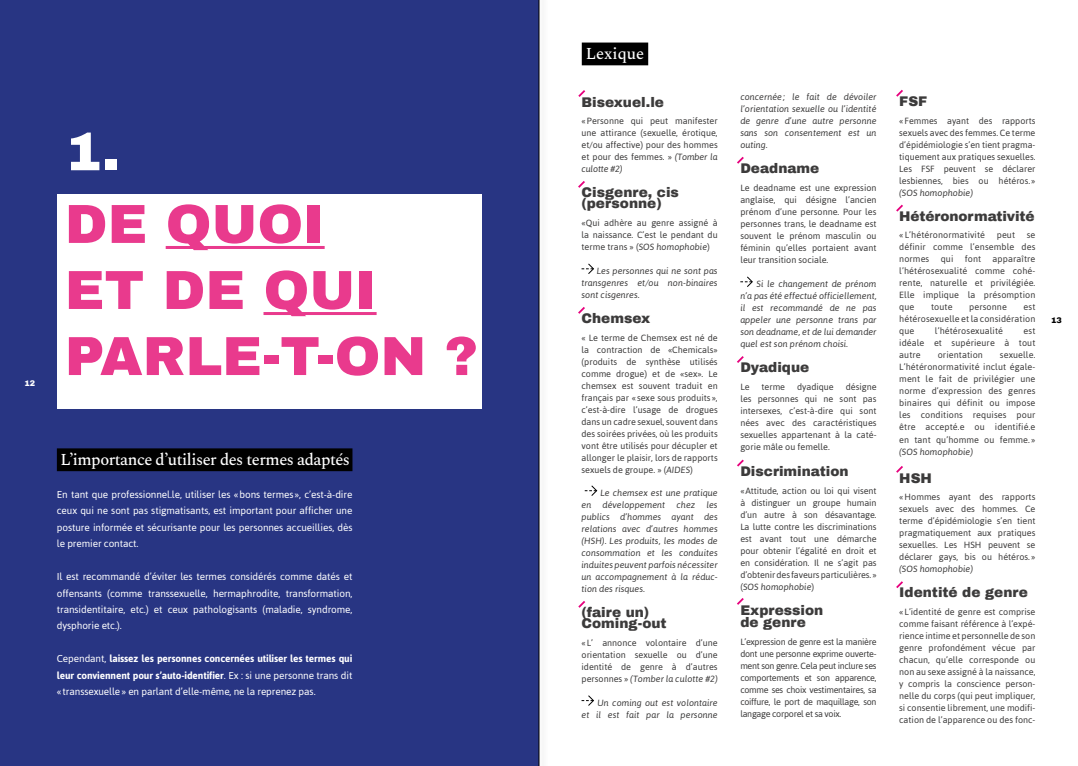
<style>
.page{position:relative;width:1078px;height:766px;background:#fff}
.page>*{position:absolute;margin:0;border:0;box-sizing:border-box;transform-origin:0 0}
.t1{font:900 55px/66px "Archivo";color:#e93a8d}
.t2{font:900 54.7px "Archivo";color:#fff}
.t3{font:500 16.4px "Spectral";letter-spacing:-.03em;color:#fff}
.t4{font:500 16.4px "Spectral";color:#fff}
.t5{font:900 13.7px/10.9px "Archivo";color:#3c3b3b}
.t6{font:10px/16.4px "Asap";letter-spacing:-.01em;color:#fff;text-align:justify}
.t7{font:9px/12px "Asap";color:#3c3b3b;text-align:justify}
.t8{font:italic 9px/12px "Asap";color:#3c3b3b;text-align:justify}
.t9{font:900 8px "Archivo";color:#000}
.t10{font:900 8px "Archivo";color:#fff}
.s1{font-weight:700}
.s2{font-style:italic}
</style>
<div class="page">
<div style="left:0;top:0;width:539px;height:765px;background:#283583"></div>
<div style="left:57px;top:194px;width:425px;height:215px;background:#fff"></div>
<hr style="left:166px;top:246px;width:158px;height:3px;background:#e93a8d">
<hr style="left:263px;top:312px;width:113px;height:3px;background:#e93a8d">
<div style="left:57px;top:448px;width:295px;height:23px;background:#000"></div>
<svg style="left:581px;top:263px;width:13px;height:11px"></svg>
<svg style="left:584px;top:485px;width:13px;height:11px"></svg>
<svg style="left:581px;top:695px;width:13px;height:11px"></svg>
<svg style="left:740px;top:276px;width:13px;height:11px"></svg>
<svg style="left:578px;top:181px;width:7px;height:7px"></svg>
<svg style="left:578px;top:307px;width:7px;height:7px"></svg>
<svg style="left:578px;top:90px;width:8px;height:7px"></svg>
<svg style="left:737px;top:598px;width:7px;height:7px"></svg>
<svg style="left:737px;top:156px;width:7px;height:8px"></svg>
<svg style="left:896px;top:89px;width:7px;height:8px"></svg>
<svg style="left:896px;top:204px;width:7px;height:8px"></svg>
<svg style="left:737px;top:356px;width:7px;height:7px"></svg>
<svg style="left:896px;top:466px;width:7px;height:7px"></svg>
<svg style="left:896px;top:581px;width:7px;height:8px"></svg>
<svg style="left:737px;top:459px;width:7px;height:8px"></svg>
<svg style="left:578px;top:601px;width:8px;height:7px"></svg>
<div style="left:581px;top:43px;width:67px;height:22px;background:#000"></div>
<div style="left:537px;top:0;width:11px;height:765px;background:#000;opacity:.85"></div>
<hr style="left:538px;top:0;width:1px;height:765px;background:#000">
<p class="t10" style="left:25px;top:378px;width:12px">12</p>
<h2 class="t2" style="left:65px;top:118px;width:56px">1.</h2>
<h1 class="t1" style="left:65px;top:191px;width:415px">DE QUOI<br>ET DE QUI<br>PARLE-T-ON ?</h1>
<h3 class="t3" style="left:60px;top:448px;width:291px">L’importance d’utiliser des termes adaptés</h3>
<p class="t6" style="left:57px;top:486px;width:297px">En tant que professionnel.le, utiliser les «bons termes», c’est-à-dire ceux qui ne sont pas stigmatisants, est important pour afficher une posture informée et sécurisante pour les personnes accueillies, dès le premier contact.</p>
<p class="t6" style="left:57px;top:568px;width:297px">Il est recommandé d’éviter les termes considérés comme datés et offensants (comme transsexuelle, hermaphrodite, transformation, transidentitaire, etc.) et ceux pathologisants (maladie, syndrome, dysphorie etc.).</p>
<p class="t6" style="left:57px;top:650px;width:297px">Cependant, <span class="s1">laissez les personnes concernées utiliser les termes qui leur conviennent pour s’auto-identifier</span>. Ex : si une personne trans dit «transsexuelle» en parlant d’elle-même, ne la reprenez pas.</p>
<h3 class="t4" style="left:585px;top:42px;width:60px">Lexique</h3>
<h3 class="t5" style="left:581px;top:96px;width:84px">Bisexuel.le</h3>
<p class="t7" style="left:581px;top:115px;width:138px">«Personne qui peut manifester une attirance (sexuelle, érotique, et/ou affective) pour des hommes et pour des femmes. » <span class="s2">(Tomber la culotte #2)</span></p>
<h3 class="t5" style="left:581px;top:187px;width:99px">Cisgenre, cis (personne)</h3>
<p class="t7" style="left:581px;top:217px;width:138px">«Qui adhère au genre assigné à la naissance. C’est le pendant du terme trans » (<span class="s2">SOS homophobie</span>)</p>
<p class="t8" style="left:581px;top:265px;width:138px;text-indent:15px">Les personnes qui ne sont pas transgenres et/ou non-binaires sont cisgenres.</p>
<h3 class="t5" style="left:581px;top:313px;width:70px">Chemsex</h3>
<p class="t7" style="left:581px;top:331px;width:138px">« Le terme de Chemsex est né de la contraction de «Chemicals» (produits de synthèse utilisés comme drogue) et de «sex». Le chemsex est souvent traduit en français par « sexe sous produits », c’est-à-dire l’usage de drogues dans un cadre sexuel, souvent dans des soirées privées, où les produits vont être utilisés pour décupler et allonger le plaisir, lors de rapports sexuels de groupe. » (<span class="s2">AIDES</span>)</p>
<p class="t8" style="left:581px;top:486px;width:138px;text-indent:19px">Le chemsex est une pratique en développement chez les publics d’hommes ayant des relations avec d’autres hommes (HSH). Les produits, les modes de consommation et les conduites induites peuvent parfois nécessiter un accompagnement à la réduc&shy;tion des risques.</p>
<h3 class="t5" style="left:581px;top:606px;width:87px">(faire un)<br>Coming-out</h3>
<p class="t7" style="left:581px;top:636px;width:138px">« L’ annonce volontaire d’une orientation sexuelle ou d’une identité de genre à d’autres personnes » <span class="s2">(Tomber la culotte #2)</span></p>
<p class="t8" style="left:581px;top:696px;width:138px;text-align:right">Un coming out est volontaire<br>et il est fait par la personne</p>
<p class="t8" style="left:740px;top:91px;width:138px">concernée; le fait de dévoiler l’orientation sexuelle ou l’identité de genre d’une autre personne sans son consentement est un outing.</p>
<h3 class="t5" style="left:740px;top:163px;width:80px">Deadname</h3>
<p class="t7" style="left:740px;top:182px;width:138px">Le deadname est une expression anglaise, qui désigne l’ancien prénom d’une personne. Pour les personnes trans, le deadname est souvent le prénom masculin ou féminin qu’elles portaient avant leur transition sociale.</p>
<p class="t8" style="left:740px;top:278px;width:138px;text-indent:16px">Si le changement de prénom n’a pas été effectué officiellement, il est recommandé de ne pas appeler une personne trans par son deadname, et de lui demander quel est son prénom choisi.</p>
<h3 class="t5" style="left:740px;top:362px;width:70px">Dyadique</h3>
<p class="t7" style="left:740px;top:380px;width:11px">Le</p>
<p class="t7" style="left:761px;top:380px;width:25px">terme</p>
<p class="t7" style="left:796px;top:380px;width:38px">dyadique</p>
<p class="t7" style="left:740px;top:380px;width:138px;text-indent:105px">désigne les personnes qui ne sont pas intersexes, c’est-à-dire qui sont nées avec des caractéristiques sexuelles appartenant à la caté&shy;gorie mâle ou femelle.</p>
<h3 class="t5" style="left:740px;top:466px;width:110px">Discrimination</h3>
<p class="t7" style="left:740px;top:484px;width:138px">«Attitude, action ou loi qui visent à distinguer un groupe humain d’un autre à son désavantage.<br>La lutte contre les discriminations est avant tout une démarche pour obtenir l’égalité en droit et en considération. Il ne s’agit pas d’obtenir des faveurs particulières.» (<span class="s2">SOS homophobie</span>)</p>
<h3 class="t5" style="left:740px;top:604px;width:84px;line-height:12px">Expression de genre</h3>
<p class="t7" style="left:740px;top:635px;width:138px">L’expression de genre est la manière dont une personne exprime ouverte&shy;ment son genre. Cela peut inclure ses comportements et son apparence, comme ses choix vestimentaires, sa coiffure, le port de maquillage, son langage corporel et sa voix.</p>
<h3 class="t5" style="left:899px;top:96px;width:30px">FSF</h3>
<p class="t7" style="left:899px;top:114px;width:138px">«Femmes ayant des rapports sexuels avec des femmes. Ce terme d’épidémiologie s’en tient pragma&shy;tiquement aux pratiques sexuelles.<br>Les FSF peuvent se déclarer lesbiennes, bies ou hétéros. »</p>
<p class="t8" style="left:899px;top:186px;width:75px">(SOS homophobie)</p>
<h3 class="t5" style="left:899px;top:210px;width:137px">Hétéronormativité</h3>
<p class="t7" style="left:899px;top:229px;width:87px">« L’hétéronormativité</p>
<p class="t7" style="left:996px;top:229px;width:20px">peut</p>
<p class="t7" style="left:899px;top:229px;width:138px;text-indent:127px">se définir comme l’ensemble des normes</p>
<p class="t7" style="left:940px;top:253px;width:14px">qui</p>
<p class="t7" style="left:964px;top:253px;width:18px">font</p>
<p class="t7" style="left:899px;top:253px;width:138px;text-indent:93px">apparaître l’hétérosexualité comme cohé&shy;rente, naturelle et privilégiée.<br>Elle implique la présomption que</p>
<p class="t7" style="left:899px;top:301px;width:138px;text-indent:124px">est hétérosexuelle et la considération que</p>
<p class="t7" style="left:930px;top:301px;width:23px">toute</p>
<p class="t7" style="left:969px;top:301px;width:39px">personne</p>
<p class="t7" style="left:934px;top:325px;width:70px">l’hétérosexualité</p>
<p class="t7" style="left:899px;top:325px;width:138px;text-indent:124px">est idéale et supérieure à tout autre</p>
<p class="t7" style="left:899px;top:349px;width:138px;text-indent:101px">sexuelle.<br>L’hétéronormativité inclut égale&shy;ment le fait de privilégier une norme d’expression des genres binaires qui définit ou impose les conditions requises pour être accepté.e ou identifié.e en tant qu’homme ou femme. »</p>
<p class="t8" style="left:899px;top:445px;width:75px">(SOS homophobie)</p>
<h3 class="t5" style="left:899px;top:472px;width:34px">HSH</h3>
<p class="t7" style="left:899px;top:491px;width:138px">«Hommes ayant des rapports sexuels avec des hommes. Ce terme d’épidémiologie s’en tient pragmatiquement aux pratiques sexuelles. Les HSH peuvent se déclarer gays, bis ou hétéros. »</p>
<p class="t8" style="left:899px;top:563px;width:75px">(SOS homophobie)</p>
<h3 class="t5" style="left:899px;top:587px;width:130px">Identité de genre</h3>
<p class="t7" style="left:899px;top:605px;width:138px">« L’identité de genre est comprise comme faisant référence à l’expé&shy;rience intime et personnelle de son genre profondément vécue par chacun, qu’elle corresponde ou non au sexe assigné à la naissance, y compris la conscience person&shy;nelle du corps (qui peut impliquer, si consentie librement, une modifi&shy;cation de l’apparence ou des fonc-</p>
<p class="t7" style="left:937px;top:349px;width:47px">orientation</p>
<p class="t9" style="left:1050px;top:315px;width:12px">13</p>
</div>
